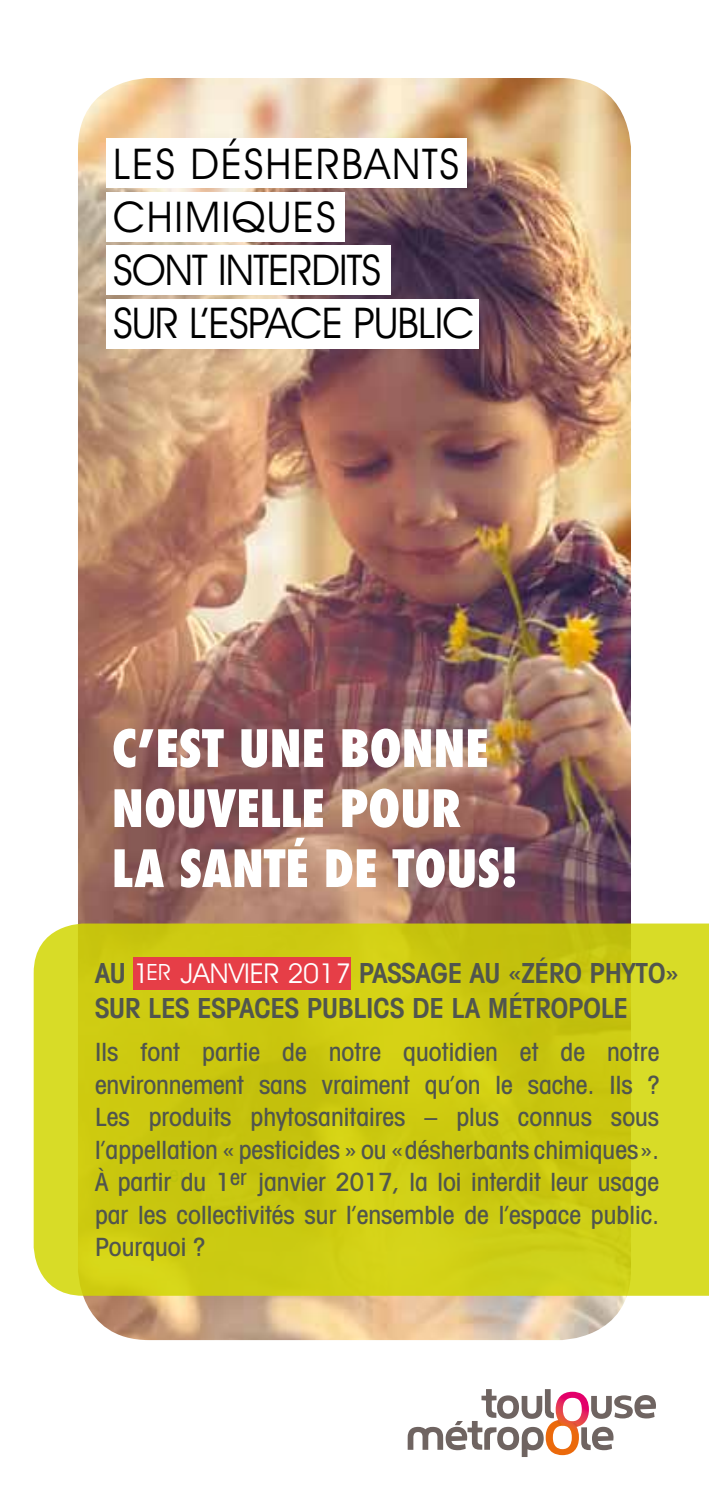
<style>
.page{position:relative;width:709px;height:1489px;background:#fff}
.page>*{position:absolute;margin:0;border:0;box-sizing:border-box;transform-origin:0 0}
.t1{font:800 condensed 50px/60px "Futura";color:#fff}
.t2{font:42.5px/52.8px "Avant Garde IT Cby BT";letter-spacing:-.02em;color:#000}
.t3{font:600 condensed 27.5px/35px "Avant Garde IT Cby BT";letter-spacing:-.005em;color:#50554e}
.t4{font:500 condensed 25px/32.5px "Avant Garde IT Cby BT";color:#50554e;text-align:justify}
.t5{font:22.5px "Avant Garde IT Cby BT";color:#fff}
.t6{font:500 condensed 21.25px "Avant Garde IT Cby BT";color:#50554e}
.s1{font-weight:400;font-stretch:normal;color:#fff}
</style>
<div class="page">
<img style="left:33px;top:78px;width:676px;height:1379px">
<svg style="left:407px;top:1388px;width:249px;height:68px"></svg>
<img style="left:540px;top:1400px;width:54px;height:46px">
<div style="left:106px;top:192px;width:238px;height:49px;background:#fff"></div>
<div style="left:106px;top:245px;width:284px;height:50px;background:#fff"></div>
<div style="left:106px;top:299px;width:373px;height:49px;background:#fff"></div>
<div style="left:106px;top:138px;width:361px;height:50px;background:#fff"></div>
<svg style="left:34px;top:923px;width:675px;height:372px;fill:#cdcb12"></svg>
<svg style="left:140px;top:989px;width:58px;height:25px"></svg>
<div style="left:133px;top:956px;width:218px;height:33px;background:#e63e47"></div>
<h2 class="t2" style="left:113px;top:137px;width:363px">LES DÉSHERBANTS<br>CHIMIQUES<br>SONT INTERDITS<br>SUR L’ESPACE PUBLIC</h2>
<h1 class="t1" style="left:112px;top:718px;width:408px">C’EST UNE BONNE<br>NOUVELLE POUR<br>LA SANTÉ DE TOUS!</h1>
<p class="t3" style="left:95px;top:955px;width:585px">AU <span class="s1">1 JANVIER 2017</span> PASSAGE AU «ZÉRO PHYTO»<br>SUR LES ESPACES PUBLICS DE LA MÉTROPOLE</p>
<p class="t5" style="left:146px;top:958px;width:12px">ER</p>
<p class="t4" style="left:95px;top:1035px;width:566px">Ils font partie de notre quotidien et de notre environnement sans vraiment qu’on le sache. Ils ?<br>Les produits phytosanitaires – plus connus sous l’appellation « pesticides » ou «désherbants chimiques».<br>À partir du 1 janvier 2017, la loi interdit leur usage par les collectivités sur l’ensemble de l’espace public.<br>Pourquoi ?</p>
<p class="t6" style="left:169px;top:1161px;width:18px">er</p>
<p class="t6" style="left:230px;top:1164px;width:18px">er</p>
</div>
